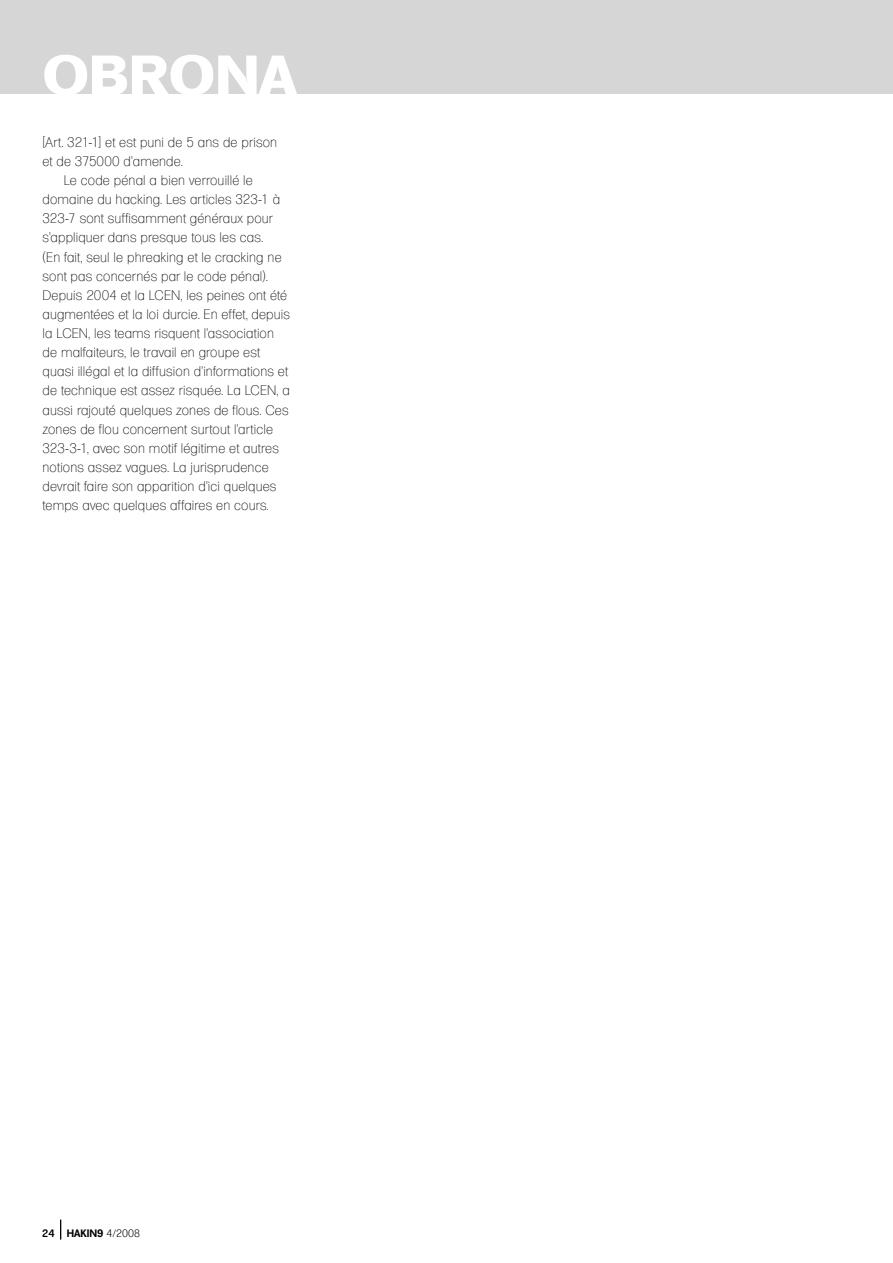
<style>
.page{position:relative;width:893px;height:1263px;background:#fff}
.page>*{position:absolute;margin:0;border:0;box-sizing:border-box;transform-origin:0 0}
.t1{font:800 54px "Formula Serial Pl";color:#fff;scale:1.1 1}
.BODY_TEXT{font:13.5px/19.2px "Formula Serial Xlight";letter-spacing:.01em;color:#000}
.t2{font:700 10.5px "Formula Serial";color:#000}
.s1{font-weight:500}
.s2{font-weight:300}
</style>
<div class="page">
<div style="left:0;top:0;width:893px;height:94px;background:#d6d6d6"></div>
<svg style="left:60px;top:1220px;width:1px;height:19px"></svg>
<h1 class="t1" style="left:43px;top:40px;width:232px">OBRONA</h1>
<p class="BODY_TEXT" style="left:43px;top:131px;width:236px">[Art. 321-1] et est puni de 5 ans de prison et de 375000 d'amende.</p>
<p class="BODY_TEXT" style="left:43px;top:169px;width:249px;text-indent:21px">Le code pénal a bien verrouillé le domaine du hacking. Les articles 323-1 à 323-7 sont suffisamment généraux pour s'appliquer dans presque tous les cas.<br>(En fait, seul le phreaking et le cracking ne sont pas concernés par le code pénal).<br>Depuis 2004 et la LCEN, les peines ont été augmentées et la loi durcie. En effet, depuis la LCEN, les teams risquent l'association de malfaiteurs, le travail en groupe est quasi illégal et la diffusion d'informations et de technique est assez risquée. La LCEN, a aussi rajouté quelques zones de flous. Ces zones de flou concernent surtout l'article 323-3-1, avec son motif légitime et autres notions assez vagues. La jurisprudence devrait faire son apparition d'ici quelques temps avec quelques affaires en cours.</p>
<p class="t2" style="left:42px;top:1227px;width:99px"><span class="s1">24</span> HAKIN9 <span class="s2">4/2008</span></p>
</div>
